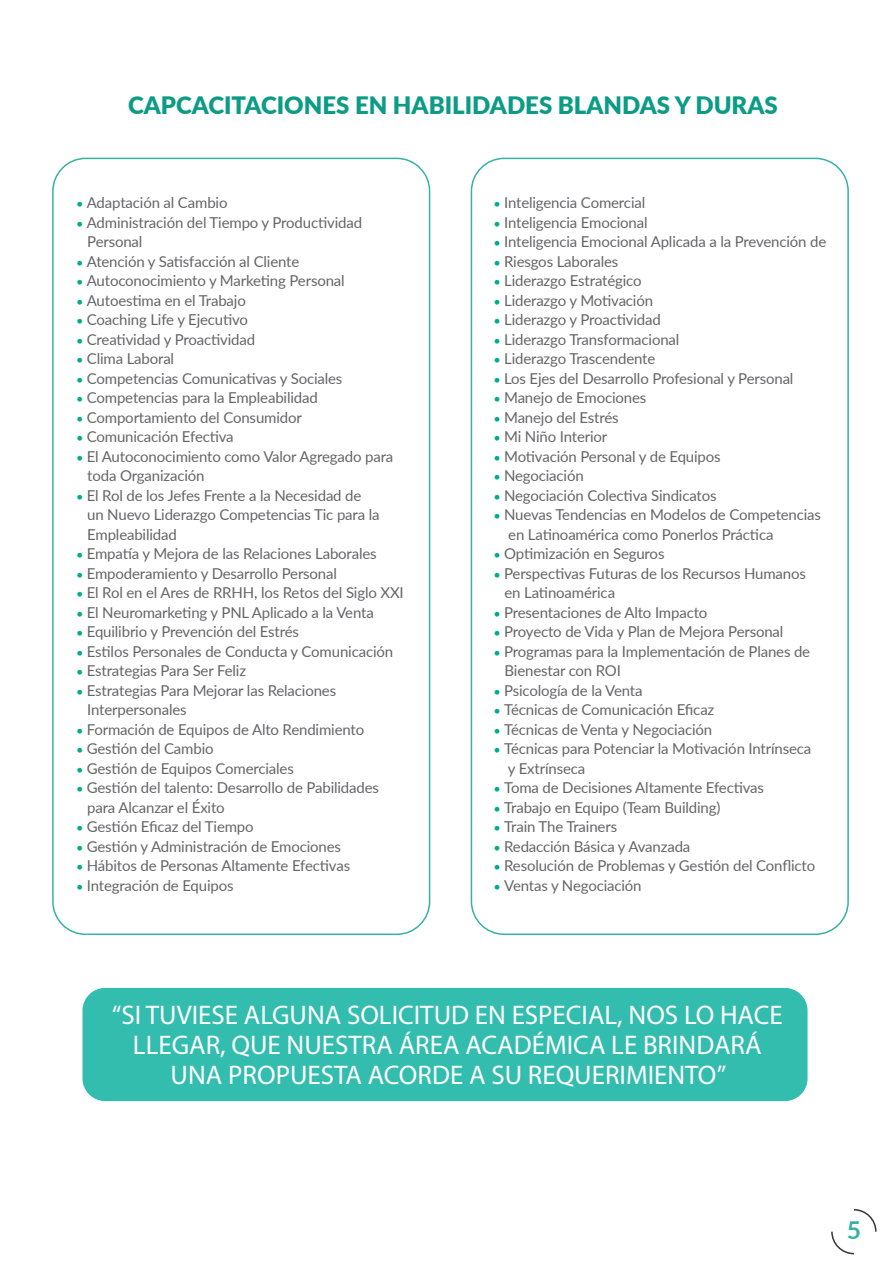
<style>
.page{position:relative;width:893px;height:1263px;background:#fff}
.page>*{position:absolute;margin:0;border:0;box-sizing:border-box;transform-origin:0 0}
.t1{font:27px/30px "Myriad Pro";color:#fff;text-align:center}
.t2{font:700 24.6px "Lato";color:#36b1a5}
.t3{font:900 24px "Lato";color:#0c9c85}
.t4{font:15px/19.5px "Lato";letter-spacing:-.01em;color:#656568}
.s1{font-size:12.75px;color:#00ac8c}
</style>
<div class="page">
<svg style="left:831px;top:1209px;width:46px;height:46px"></svg>
<div style="left:52px;top:158px;width:378px;height:777px;border:2px solid #36b1a5;border-radius:33px"></div>
<div style="left:471px;top:158px;width:378px;height:777px;border:2px solid #36b1a5;border-radius:33px"></div>
<div style="left:82px;top:988px;width:725px;height:113px;background:#32bdae;border-radius:23px"></div>
<h3 class="t3" style="left:128px;top:87px;width:651px">CAPCACITACIONES EN HABILIDADES BLANDAS Y DURAS</h3>
<p class="t4" style="left:76px;top:192px;width:153px"><span class="s1">•</span> Adaptación al Cambio</p>
<p class="t4" style="left:87px;top:212px;width:276px;text-indent:-11px"><span class="s1">•</span> Administración del Tiempo y Productividad<br>Personal</p>
<p class="t4" style="left:76px;top:251px;width:225px"><span class="s1">•</span> Atención y Satisfacción al Cliente</p>
<p class="t4" style="left:76px;top:270px;width:270px"><span class="s1">•</span> Autoconocimiento y Marketing Personal</p>
<p class="t4" style="left:76px;top:290px;width:171px"><span class="s1">•</span> Autoestima en el Trabajo</p>
<p class="t4" style="left:76px;top:309px;width:174px"><span class="s1">•</span> Coaching Life y Ejecutivo</p>
<p class="t4" style="left:76px;top:329px;width:181px"><span class="s1">•</span> Creatividad y Proactividad</p>
<p class="t4" style="left:76px;top:348px;width:100px"><span class="s1">•</span> Clima Laboral</p>
<p class="t4" style="left:76px;top:368px;width:268px"><span class="s1">•</span> Competencias Comunicativas y Sociales</p>
<p class="t4" style="left:76px;top:387px;width:243px"><span class="s1">•</span> Competencias para la Empleabilidad</p>
<p class="t4" style="left:76px;top:407px;width:227px"><span class="s1">•</span> Comportamiento del Consumidor</p>
<p class="t4" style="left:76px;top:426px;width:159px"><span class="s1">•</span> Comunicación Efectiva</p>
<p class="t4" style="left:87px;top:446px;width:308px;text-indent:-11px"><span class="s1">•</span> El Autoconocimiento como Valor Agregado para toda Organización</p>
<p class="t4" style="left:87px;top:485px;width:294px;text-indent:-11px"><span class="s1">•</span> El Rol de los Jefes Frente a la Necesidad de un Nuevo Liderazgo Competencias Tic para la<br>Empleabilidad</p>
<p class="t4" style="left:76px;top:543px;width:302px"><span class="s1">•</span> Empatía y Mejora de las Relaciones Laborales</p>
<p class="t4" style="left:76px;top:563px;width:262px"><span class="s1">•</span> Empoderamiento y Desarrollo Personal</p>
<p class="t4" style="left:76px;top:582px;width:329px"><span class="s1">•</span> El Rol en el Ares de RRHH, los Retos del Siglo XXI</p>
<p class="t4" style="left:76px;top:602px;width:299px"><span class="s1">•</span> El Neuromarketing y PNL Aplicado a la Venta</p>
<p class="t4" style="left:76px;top:621px;width:224px"><span class="s1">•</span> Equilibrio y Prevención del Estrés</p>
<p class="t4" style="left:76px;top:641px;width:319px"><span class="s1">•</span> Estilos Personales de Conducta y Comunicación</p>
<p class="t4" style="left:76px;top:660px;width:171px"><span class="s1">•</span> Estrategias Para Ser Feliz</p>
<p class="t4" style="left:87px;top:680px;width:251px;text-indent:-11px"><span class="s1">•</span> Estrategias Para Mejorar las Relaciones<br>Interpersonales</p>
<p class="t4" style="left:76px;top:719px;width:290px"><span class="s1">•</span> Formación de Equipos de Alto Rendimiento</p>
<p class="t4" style="left:76px;top:738px;width:139px"><span class="s1">•</span> Gestión del Cambio</p>
<p class="t4" style="left:76px;top:758px;width:219px"><span class="s1">•</span> Gestión de Equipos Comerciales</p>
<p class="t4" style="left:87px;top:777px;width:293px;text-indent:-11px"><span class="s1">•</span> Gestión del talento: Desarrollo de Pabilidades para Alcanzar el Éxito</p>
<p class="t4" style="left:76px;top:816px;width:179px"><span class="s1">•</span> Gestión Eficaz del Tiempo</p>
<p class="t4" style="left:76px;top:836px;width:266px"><span class="s1">•</span> Gestión y Administración de Emociones</p>
<p class="t4" style="left:76px;top:855px;width:276px"><span class="s1">•</span> Hábitos de Personas Altamente Efectivas</p>
<p class="t4" style="left:76px;top:875px;width:159px"><span class="s1">•</span> Integración de Equipos</p>
<p class="t4" style="left:493px;top:192px;width:153px"><span class="s1">•</span> Inteligencia Comercial</p>
<p class="t4" style="left:493px;top:212px;width:156px"><span class="s1">•</span> Inteligencia Emocional</p>
<p class="t4" style="left:493px;top:231px;width:334px"><span class="s1">•</span> Inteligencia Emocional Aplicada a la Prevención de</p>
<p class="t4" style="left:493px;top:251px;width:126px"><span class="s1">•</span> Riesgos Laborales</p>
<p class="t4" style="left:493px;top:270px;width:150px"><span class="s1">•</span> Liderazgo Estratégico</p>
<p class="t4" style="left:493px;top:290px;width:161px"><span class="s1">•</span> Liderazgo y Motivación</p>
<p class="t4" style="left:493px;top:309px;width:169px"><span class="s1">•</span> Liderazgo y Proactividad</p>
<p class="t4" style="left:493px;top:329px;width:187px"><span class="s1">•</span> Liderazgo Transformacional</p>
<p class="t4" style="left:493px;top:348px;width:163px"><span class="s1">•</span> Liderazgo Trascendente</p>
<p class="t4" style="left:493px;top:368px;width:302px"><span class="s1">•</span> Los Ejes del Desarrollo Profesional y Personal</p>
<p class="t4" style="left:493px;top:387px;width:154px"><span class="s1">•</span> Manejo de Emociones</p>
<p class="t4" style="left:493px;top:407px;width:127px"><span class="s1">•</span> Manejo del Estrés</p>
<p class="t4" style="left:493px;top:426px;width:115px"><span class="s1">•</span> Mi Niño Interior</p>
<p class="t4" style="left:493px;top:446px;width:229px"><span class="s1">•</span> Motivación Personal y de Equipos</p>
<p class="t4" style="left:493px;top:465px;width:92px"><span class="s1">•</span> Negociación</p>
<p class="t4" style="left:493px;top:485px;width:225px"><span class="s1">•</span> Negociación Colectiva Sindicatos</p>
<p class="t4" style="left:508px;top:504px;width:314px;text-indent:-15px"><span class="s1">•</span> Nuevas Tendencias en Modelos de Competencias en Latinoamérica como Ponerlos Práctica</p>
<p class="t4" style="left:493px;top:543px;width:173px"><span class="s1">•</span> Optimización en Seguros</p>
<p class="t4" style="left:504px;top:563px;width:303px;text-indent:-11px"><span class="s1">•</span> Perspectivas Futuras de los Recursos Humanos en Latinoamérica</p>
<p class="t4" style="left:493px;top:602px;width:215px"><span class="s1">•</span> Presentaciones de Alto Impacto</p>
<p class="t4" style="left:493px;top:621px;width:291px"><span class="s1">•</span> Proyecto de Vida y Plan de Mejora Personal</p>
<p class="t4" style="left:504px;top:641px;width:307px;text-indent:-11px"><span class="s1">•</span> Programas para la Implementación de Planes de<br>Bienestar con ROI</p>
<p class="t4" style="left:493px;top:680px;width:151px"><span class="s1">•</span> Psicología de la Venta</p>
<p class="t4" style="left:493px;top:699px;width:222px"><span class="s1">•</span> Técnicas de Comunicación Eficaz</p>
<p class="t4" style="left:493px;top:719px;width:220px"><span class="s1">•</span> Técnicas de Venta y Negociación</p>
<p class="t4" style="left:508px;top:738px;width:305px;text-indent:-14px"><span class="s1">•</span> Técnicas para Potenciar la Motivación Intrínseca y Extrínseca</p>
<p class="t4" style="left:493px;top:777px;width:272px"><span class="s1">•</span> Toma de Decisiones Altamente Efectivas</p>
<p class="t4" style="left:493px;top:797px;width:229px"><span class="s1">•</span> Trabajo en Equipo (Team Building)</p>
<p class="t4" style="left:493px;top:816px;width:125px"><span class="s1">•</span> Train The Trainers</p>
<p class="t4" style="left:493px;top:836px;width:198px"><span class="s1">•</span> Redacción Básica y Avanzada</p>
<p class="t4" style="left:493px;top:855px;width:323px"><span class="s1">•</span> Resolución de Problemas y Gestión del Conflicto</p>
<p class="t4" style="left:493px;top:875px;width:150px"><span class="s1">•</span> Ventas y Negociación</p>
<h1 class="t1" style="left:112px;top:999px;width:672px">“SI TUVIESE ALGUNA SOLICITUD EN ESPECIAL, NOS LO HACE<br>LLEGAR, QUE NUESTRA ÁREA ACADÉMICA LE BRINDARÁ<br>UNA PROPUESTA ACORDE A SU REQUERIMIENTO”</h1>
<h2 class="t2" style="left:847px;top:1212px;width:16px">5</h2>
</div>
